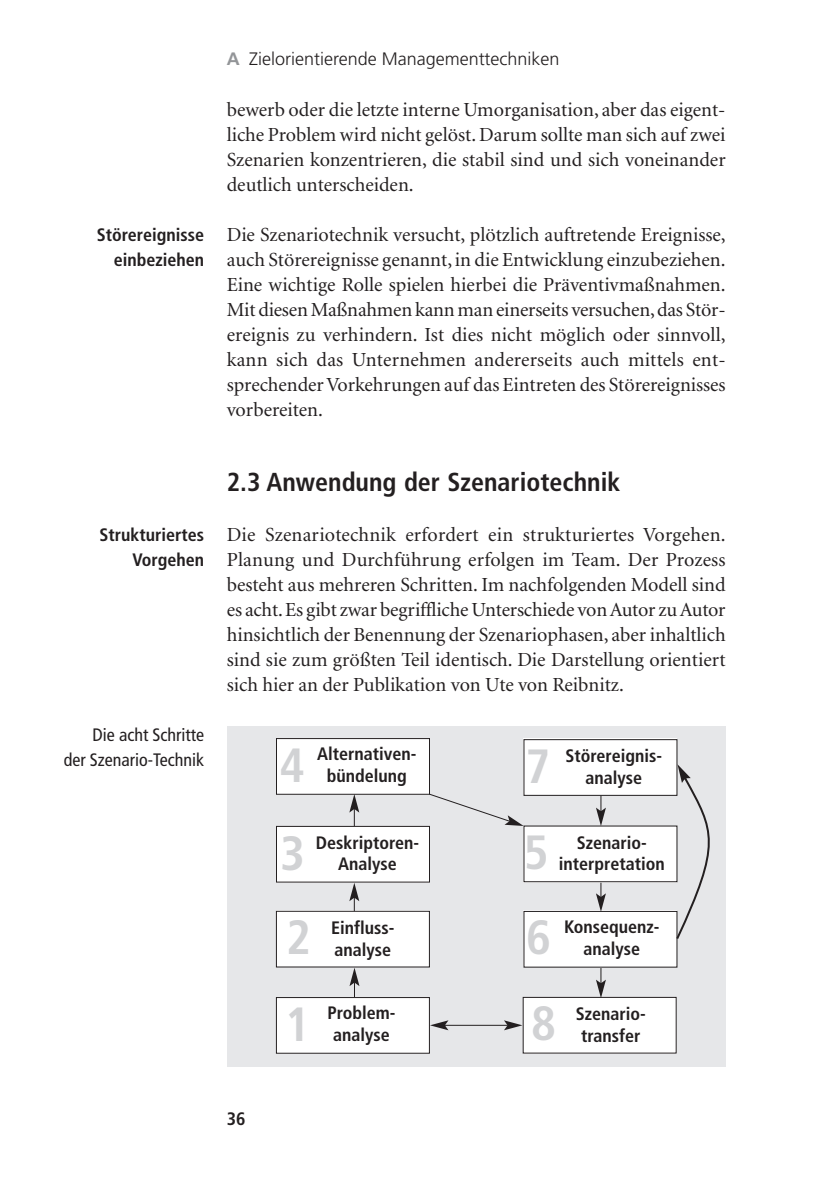
<style>
.page{position:relative;width:838px;height:1190px;background:#fff}
.page>*{position:absolute;margin:0;border:0;box-sizing:border-box;transform-origin:0 0}
.t1{font:700 condensed 48px "Frutiger";color:#d1d2d4}
.t2{font:700 condensed 26px "Frutiger";color:#231f20}
.t3{font:20px/25px "Minion";color:#231f20;text-align:justify}
.t4{font:700 condensed 18px/21.6px "Frutiger";color:#231f20;text-align:center}
.t5{font:300 18px "Frutiger";color:#231f20}
.t6{font:condensed 18px/25px "Frutiger";color:#231f20;text-align:right}
.s1{font-weight:700;color:#939598}
</style>
<div class="page">
<div style="left:227px;top:726px;width:499px;height:340px;background:#e6e7e9"></div>
<svg style="left:275px;top:738px;width:403px;height:316px"></svg>
<hr style="left:445px;top:1025px;width:62px;height:1px;background:#231f20">
<svg style="left:430px;top:1020px;width:18px;height:10px"></svg>
<svg style="left:504px;top:1020px;width:18px;height:10px"></svg>
<svg style="left:349px;top:794px;width:10px;height:32px"></svg>
<svg style="left:349px;top:883px;width:10px;height:28px"></svg>
<svg style="left:349px;top:968px;width:10px;height:29px"></svg>
<svg style="left:596px;top:796px;width:10px;height:30px"></svg>
<svg style="left:596px;top:883px;width:10px;height:29px"></svg>
<svg style="left:596px;top:968px;width:10px;height:30px"></svg>
<svg style="left:428px;top:793px;width:96px;height:33px"></svg>
<svg style="left:675px;top:764px;width:35px;height:177px"></svg>
<p class="t4" style="left:97px;top:224px;width:109px;line-height:25px;text-align:right">Störereignisse einbeziehen</p>
<p class="t4" style="left:99px;top:524px;width:106px;line-height:25px;text-align:right">Strukturiertes<br>Vorgehen</p>
<p class="t6" style="left:64px;top:724px;width:142px">Die acht Schritte<br>der Szenario-Technik</p>
<p class="t5" style="left:227px;top:51px;width:334px"><span class="s1">A</span> Zielorientierende Managementtechniken</p>
<p class="t3" style="left:227px;top:99px;width:500px">bewerb oder die letzte interne Umorganisation, aber das eigent&shy;liche Problem wird nicht gelöst. Darum sollte man sich auf zwei Szenarien konzentrieren, die stabil sind und sich voneinander deutlich unterscheiden.</p>
<p class="t3" style="left:227px;top:224px;width:500px">Die Szenariotechnik versucht, plötzlich auftretende Ereignisse, auch Störereignisse genannt, in die Entwicklung einzubeziehen.<br>Eine wichtige Rolle spielen hierbei die Präventivmaßnahmen.<br>Mit diesen Maßnahmen kann man einerseits versuchen,das Stör&shy;ereignis zu verhindern. Ist dies nicht möglich oder sinnvoll, kann sich das Unternehmen andererseits auch mittels ent&shy;sprechender Vorkehrungen auf das Eintreten des Störereignisses vorbereiten.</p>
<h2 class="t2" style="left:227px;top:472px;width:395px">2.3 Anwendung der Szenariotechnik</h2>
<p class="t3" style="left:227px;top:524px;width:500px">Die Szenariotechnik erfordert ein strukturiertes Vorgehen.<br>Planung und Durchführung erfolgen im Team. Der Prozess besteht aus mehreren Schritten. Im nachfolgenden Modell sind es acht. Es gibt zwar begriffliche Unterschiede von Autor zu Autor hinsichtlich der Benennung der Szenariophasen, aber inhaltlich sind sie zum größten Teil identisch. Die Darstellung orientiert sich hier an der Publikation von Ute von Reibnitz.</p>
<h1 class="t1" style="left:280px;top:746px;width:26px">4</h1>
<p class="t4" style="left:317px;top:745px;width:101px">Alternativen&shy;bündelung</p>
<h1 class="t1" style="left:526px;top:747px;width:26px">7</h1>
<p class="t4" style="left:565px;top:746px;width:98px">Störereignis&shy;analyse</p>
<h1 class="t1" style="left:280px;top:834px;width:26px">3</h1>
<p class="t4" style="left:316px;top:833px;width:105px">Deskriptoren-<br>Analyse</p>
<h1 class="t1" style="left:524px;top:833px;width:26px">5</h1>
<p class="t4" style="left:559px;top:833px;width:107px">Szenario&shy;interpretation</p>
<h1 class="t1" style="left:286px;top:918px;width:26px">2</h1>
<p class="t4" style="left:331px;top:919px;width:65px;text-align:left">Einfluss&shy;analyse</p>
<h1 class="t1" style="left:526px;top:918px;width:26px">6</h1>
<p class="t4" style="left:564px;top:917px;width:97px">Konsequenz&shy;analyse</p>
<h1 class="t1" style="left:285px;top:1005px;width:26px">1</h1>
<p class="t4" style="left:327px;top:1004px;width:70px">Problem&shy;analyse</p>
<h1 class="t1" style="left:531px;top:1004px;width:26px">8</h1>
<p class="t4" style="left:576px;top:1004px;width:72px;text-align:left">Szenario&shy;transfer</p>
<p class="t4" style="left:227px;top:1109px;width:20px">36</p>
</div>
